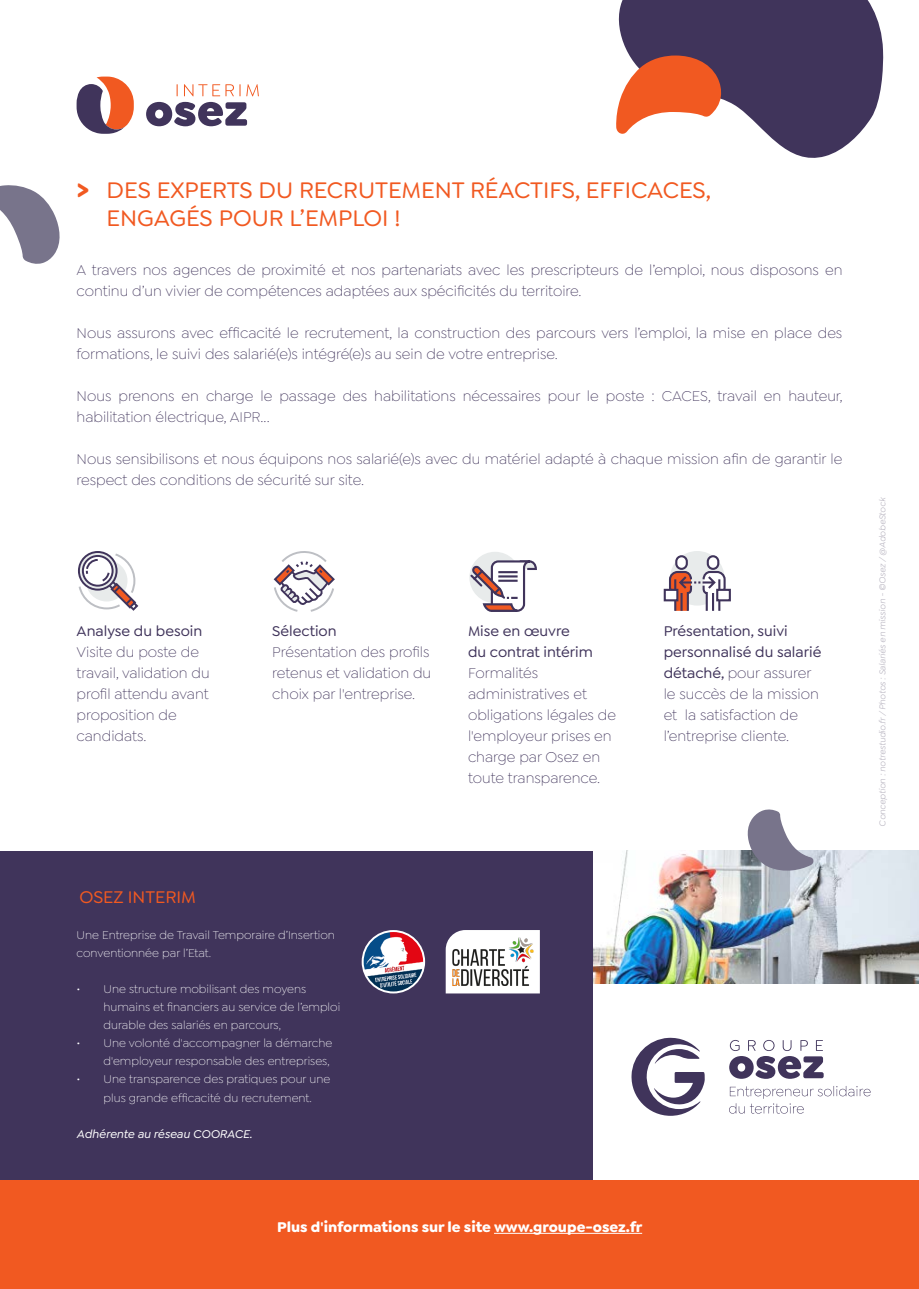
<style>
.page{position:relative;width:919px;height:1289px;background:#fff}
.page>*{position:absolute;margin:0;border:0;box-sizing:border-box;transform-origin:0 0}
.t1{font:500 24px/28.8px "Goldplay";color:#f15921}
.t2{font:500 18px "Goldplay";color:#f15921}
.t3{font:300 15px/21px "Goldplay";color:#40345b}
.t4{font:500 15px/21px "Goldplay";color:#40345b}
.t5{font:700 15px "Goldplay";color:#fff}
.t6{font:300 12px/18px "Goldplay";color:#fff}
.t7{font:italic 500 12px "Goldplay";color:#fff}
.t8{font:italic 9px "Goldplay";color:#b1adba}
.s1{font-weight:900}
.s2{font-weight:300}
</style>
<div class="page">
<svg style="left:77px;top:77px;width:57px;height:57px"></svg>
<div style="left:0;top:1179px;width:918px;height:109px;background:#f15921"></div>
<hr style="left:494px;top:1232px;width:148px;height:1px;background:#fff">
<svg style="left:0;top:185px;width:60px;height:79px"></svg>
<svg style="left:616px;top:0;width:267px;height:158px"></svg>
<div style="left:78px;top:551px;width:39px;height:39px;border:2px solid #40345b;border-radius:50%"></div>
<svg style="left:78px;top:552px;width:61px;height:59px"></svg>
<div style="left:670px;top:551px;width:54px;height:54px;background:#e8ebeb;border-radius:50%"></div>
<div style="left:676px;top:556px;width:10px;height:13px;background:#fff;border-radius:5px"></div>
<div style="left:675px;top:555px;width:12px;height:15px;border:2px solid #40345b;border-radius:5px"></div>
<div style="left:663px;top:589px;width:15px;height:12px;background:#fff;border:2px solid #40345b"></div>
<div style="left:707px;top:556px;width:11px;height:13px;background:#fff;border-radius:5px"></div>
<div style="left:706px;top:555px;width:13px;height:15px;border:2px solid #40345b;border-radius:5px"></div>
<svg style="left:668px;top:570px;width:58px;height:41px"></svg>
<div style="left:716px;top:589px;width:14px;height:12px;background:#fff;border:2px solid #40345b"></div>
<svg style="left:273px;top:551px;width:62px;height:61px"></svg>
<img style="left:592px;top:850px;width:326px;height:133px">
<svg style="left:729px;top:1040px;width:94px;height:38px"></svg>
<svg style="left:729px;top:1086px;width:141px;height:27px"></svg>
<svg style="left:631px;top:1037px;width:74px;height:78px"></svg>
<div style="left:0;top:850px;width:592px;height:329px;background:#40345b"></div>
<img style="left:362px;top:931px;width:62px;height:61px;border-radius:31px">
<div style="left:361px;top:930px;width:64px;height:63px;border:2px solid #fff;border-radius:50%"></div>
<svg style="left:445px;top:930px;width:95px;height:63px;background:#f0eff2"></svg>
<img style="left:451px;top:936px;width:83px;height:50px">
<svg style="left:176px;top:84px;width:2px;height:12px"></svg>
<svg style="left:184px;top:84px;width:56px;height:12px"></svg>
<svg style="left:246px;top:84px;width:13px;height:12px"></svg>
<svg style="left:146px;top:102px;width:101px;height:24px"></svg>
<div style="left:469px;top:552px;width:52px;height:51px;background:#e8ebeb;border-radius:50%"></div>
<svg style="left:469px;top:560px;width:68px;height:52px"></svg>
<svg style="left:745px;top:809px;width:69px;height:62px"></svg>
<p class="t1" style="left:107px;top:175px;width:606px;text-indent:-30px"><span class="s1">&gt;</span> DES EXPERTS DU RECRUTEMENT RÉACTIFS, EFFICACES,<br>ENGAGÉS POUR L’EMPLOI !</p>
<p class="t3" style="left:77px;top:259px;width:767px">A travers nos agences de proximité et nos partenariats avec les prescripteurs de l’emploi, nous disposons en continu d’un vivier de compétences adaptées aux spécificités du territoire.</p>
<p class="t3" style="left:77px;top:322px;width:767px">Nous assurons avec efficacité le recrutement, la construction des parcours vers l’emploi, la mise en place des formations, le suivi des salarié(e)s intégré(e)s au sein de votre entreprise.</p>
<p class="t3" style="left:77px;top:385px;width:767px">Nous prenons en charge le passage des habilitations nécessaires pour le poste : CACES, travail en hauteur, habilitation électrique, AIPR...</p>
<p class="t3" style="left:77px;top:448px;width:767px">Nous sensibilisons et nous équipons nos salarié(e)s avec du matériel adapté à chaque mission afin de garantir le respect des conditions de sécurité sur site.</p>
<p class="t4" style="left:77px;top:620px;width:127px">Analyse du besoin</p>
<p class="t3" style="left:77px;top:641px;width:135px">Visite du poste de travail, validation du profil attendu avant proposition de candidats.</p>
<p class="t4" style="left:272px;top:620px;width:66px">Sélection</p>
<p class="t3" style="left:272px;top:641px;width:160px;text-align:justify">Présentation des profils retenus et validation du choix par l'entreprise.</p>
<p class="t4" style="left:468px;top:620px;width:103px">Mise en œuvre</p>
<p class="t4" style="left:468px;top:641px;width:126px">du contrat intérim</p>
<p class="t3" style="left:468px;top:662px;width:150px">Formalités administratives et obligations légales de l'employeur prises en charge par Osez en toute transparence.</p>
<p class="t4" style="left:663px;top:620px;width:159px">Présentation, suivi personnalisé du salarié détaché, <span class="s2">pour assurer</span></p>
<p class="t3" style="left:663px;top:683px;width:156px">le succès de la mission et la satisfaction de l’entreprise cliente.</p>
<p class="t2" style="left:79px;top:886px;width:118px">OSEZ INTERIM</p>
<p class="t6" style="left:77px;top:926px;width:260px">Une Entreprise de Travail Temporaire d’Insertion conventionnée par l’Etat.</p>
<p class="t6" style="left:104px;top:980px;width:238px;text-indent:-27px">• Une structure mobilisant des moyens humains et financiers au service de l’emploi durable des salariés en parcours,</p>
<p class="t6" style="left:77px;top:1034px;width:257px;text-align:right">• Une volonté d'accompagner la démarche d'employeur responsable des entreprises,</p>
<p class="t6" style="left:104px;top:1070px;width:228px;text-indent:-27px">• Une transparence des pratiques pour une plus grande efficacité du recrutement.</p>
<p class="t7" style="left:77px;top:1126px;width:177px">Adhérente au réseau COORACE.</p>
<p class="t5" style="left:277px;top:1216px;width:367px">Plus d'informations sur le site www.groupe-osez.fr</p>
<p class="t8" style="left:877px;top:826px;width:331px;rotate:-90deg">Conception : notrestudio.fr / Photos : Salariés en mission - ©Osez / @AdobeStock</p>
</div>
